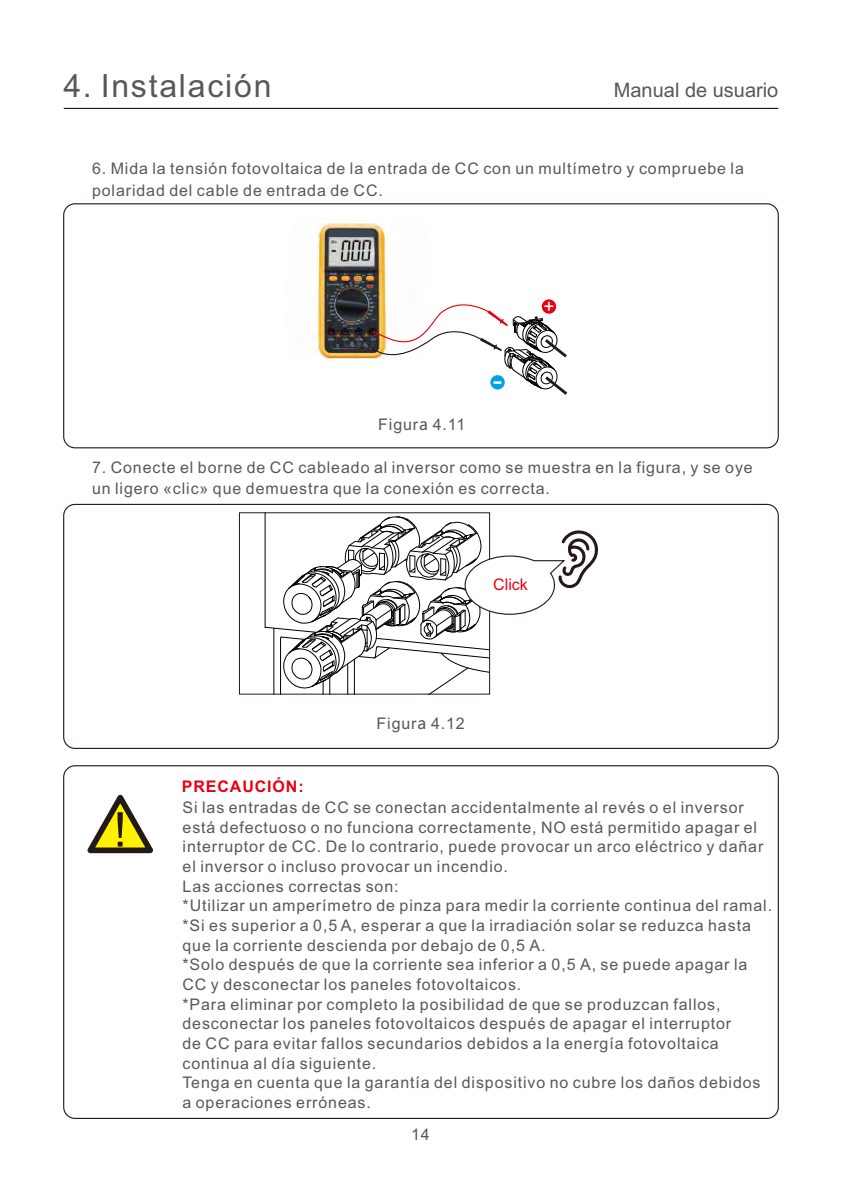
<style>
.page{position:relative;width:842px;height:1191px;background:#fff}
.page>*{position:absolute;margin:0;border:0;box-sizing:border-box;transform-origin:0 0}
.t1{font:32px "Arial";letter-spacing:.055em;color:#595857}
.t2{font:28.6px "Arial";color:#fff}
.t3{font:20px "Arial";color:#595857}
.t4{font:19px "Arial";color:#fff}
.t5{font:16px/19.6px "Arial";letter-spacing:.055em;color:#595857}
.t6{font:700 16px "Arial";letter-spacing:.055em;color:#e60013}
.t7{font:16px "Arial";color:#e60013}
.s1{font-family:"Microsoft Ya Hei"}
</style>
<div class="page">
<hr style="left:64px;top:108px;width:714px;height:1px;background:#231916">
<div style="left:63px;top:203px;width:716px;height:245px;border:1px solid #231916;border-radius:11px"></div>
<div style="left:63px;top:504px;width:716px;height:245px;border:1px solid #231916;border-radius:11px"></div>
<img style="left:313px;top:218px;width:75px;height:142px">
<div style="left:330px;top:230px;width:44px;height:7px;background:#394551"></div>
<svg style="left:357px;top:294px;width:211px;height:101px"></svg>
<svg style="left:87px;top:794px;width:66px;height:60px"></svg>
<svg style="left:264px;top:513px;width:334px;height:181px"></svg>
<h1 class="t1" style="left:63px;top:73px;width:210px">4. Instalación</h1>
<p class="t3" style="left:614px;top:82px;width:166px">Manual de usuario</p>
<p class="t5" style="left:92px;top:159px;width:653px;line-height:21.4px">6. Mida la tensión fotovoltaica de la entrada de CC con un multímetro y compruebe la polaridad del cable de entrada de CC.</p>
<p class="t5" style="left:378px;top:416px;width:89px">Figur<span class="s1">a</span> 4.11</p>
<h2 class="t2" style="left:493px;top:369px;width:11px">-</h2>
<p class="t4" style="left:543px;top:299px;width:13px">+</p>
<p class="t5" style="left:92px;top:458px;width:662px;line-height:21.4px">7. Conecte el borne de CC cableado al inversor como se muestra en la figura, y se oye un ligero «clic» que demuestra que la conexión es correcta.</p>
<p class="t7" style="left:493px;top:578px;width:36px">Click</p>
<p class="t5" style="left:377px;top:715px;width:90px">Figur<span class="s1">a</span> 4.12</p>
<p class="t6" style="left:182px;top:780px;width:123px">PRECAUCIÓN:</p>
<p class="t5" style="left:182px;top:799px;width:591px">Si las entradas de CC se conectan accidentalmente al revés o el inversor está defectuoso o no funciona correctamente, NO está permitido apagar el interruptor de CC. De lo contrario, puede provocar un arco eléctrico y dañar el inversor o incluso provocar un incendio.<br>Las acciones correctas son:<br>*Utilizar un amperímetro de pinza para medir la corriente continua del ramal. *Si es superior a 0,5 A, esperar a que la irradiación solar se reduzca hasta que la corriente descienda por debajo de 0,5 A.<br>*Solo después de que la corriente sea inferior a 0,5 A, se puede apagar la CC y desconectar los paneles fotovoltaicos.<br>*Para eliminar por completo la posibilidad de que se produzcan fallos, desconectar los paneles fotovoltaicos después de apagar el interruptor<br>de CC para evitar fallos secundarios debidos a la energía fotovoltaica continua al día siguiente.<br>Tenga en cuenta que la garantía del dispositivo no cubre los daños debidos a operaciones erróneas.</p>
<p class="t5" style="left:411px;top:1125px;width:20px">14</p>
</div>
